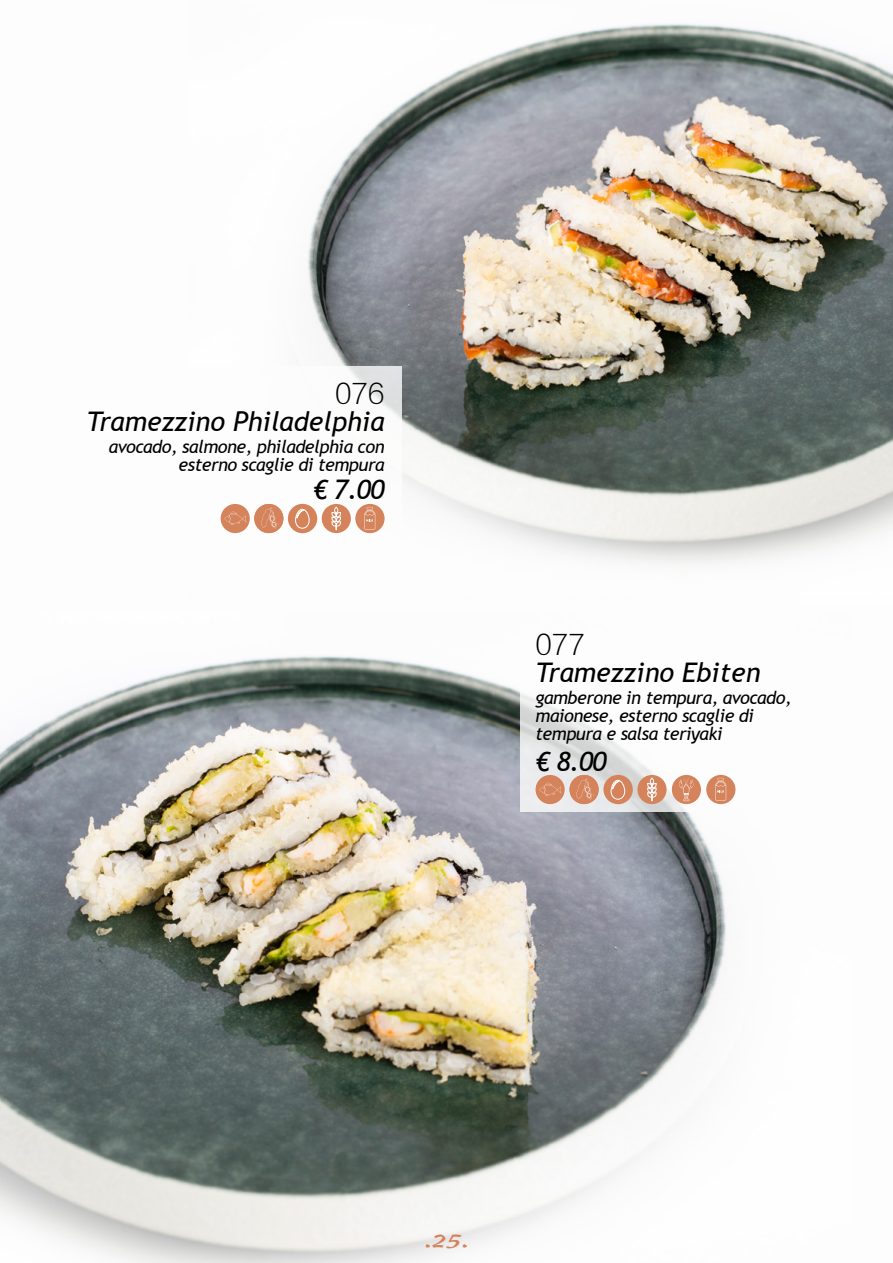
<style>
.page{position:relative;width:893px;height:1263px;background:#fff}
.page>*{position:absolute;margin:0;border:0;box-sizing:border-box;transform-origin:0 0}
.t1{font:italic 27px "Trebuchet MS";color:#000}
.t2{font:27px "FZLTXHJW GB1 0";color:#000}
.t3{font:27px "ST Baoli SC Regular";color:#d5835b}
.t4{font:italic 18px/18px "Trebuchet MS";letter-spacing:-.025em;color:#000;text-align:right}
</style>
<div class="page">
<img style="left:0;top:656px;width:727px;height:607px">
<img style="left:308px;top:23px;width:585px;height:543px">
<div style="left:52px;top:367px;width:350px;height:180px;background:#fdfdfd"></div>
<div style="left:520px;top:624px;width:349px;height:188px;background:#fdfdfd"></div>
<div style="left:536px;top:775px;width:29px;height:29px;background:#d5835b;border-radius:50%"></div>
<svg style="left:539px;top:782px;width:23px;height:14px"></svg>
<div style="left:569px;top:775px;width:30px;height:29px;background:#d5835b;border-radius:50%"></div>
<svg style="left:576px;top:779px;width:17px;height:20px"></svg>
<div style="left:637px;top:775px;width:30px;height:29px;background:#d5835b;border-radius:50%"></div>
<svg style="left:647px;top:778px;width:10px;height:24px"></svg>
<div style="left:672px;top:775px;width:29px;height:29px;background:#d5835b;border-radius:50%"></div>
<svg style="left:678px;top:778px;width:16px;height:25px"></svg>
<div style="left:603px;top:775px;width:30px;height:29px;background:#d5835b;border-radius:50%"></div>
<svg style="left:610px;top:779px;width:16px;height:21px"></svg>
<div style="left:706px;top:775px;width:29px;height:29px;background:#d5835b;border-radius:50%"></div>
<svg style="left:715px;top:778px;width:11px;height:22px"></svg>
<div style="left:221px;top:504px;width:29px;height:29px;background:#d5835b;border-radius:50%"></div>
<svg style="left:224px;top:511px;width:23px;height:14px"></svg>
<div style="left:254px;top:504px;width:29px;height:29px;background:#d5835b;border-radius:50%"></div>
<svg style="left:261px;top:508px;width:17px;height:20px"></svg>
<div style="left:322px;top:504px;width:29px;height:29px;background:#d5835b;border-radius:50%"></div>
<svg style="left:331px;top:507px;width:10px;height:24px"></svg>
<div style="left:288px;top:504px;width:29px;height:29px;background:#d5835b;border-radius:50%"></div>
<svg style="left:295px;top:508px;width:15px;height:21px"></svg>
<div style="left:355px;top:504px;width:30px;height:29px;background:#d5835b;border-radius:50%"></div>
<svg style="left:364px;top:507px;width:11px;height:22px"></svg>
<h1 class="t2" style="left:335px;top:379px;width:51px">076</h1>
<h1 class="t1" style="left:86px;top:404px;width:300px">Tramezzino Philadelphia</h1>
<p class="t4" style="left:109px;top:438px;width:277px">avocado, salmone, philadelphia con esterno scaglie di tempura</p>
<h1 class="t1" style="left:313px;top:473px;width:73px">€ 7.00</h1>
<h1 class="t2" style="left:536px;top:630px;width:51px">077</h1>
<h1 class="t1" style="left:536px;top:656px;width:226px">Tramezzino Ebiten</h1>
<p class="t4" style="left:536px;top:689px;width:258px;text-align:left">gamberone in tempura, avocado, maionese, esterno scaglie di tempura e salsa teriyaki</p>
<h1 class="t1" style="left:536px;top:745px;width:73px">€ 8.00</h1>
<h1 class="t3" style="left:425px;top:1226px;width:45px">.25.</h1>
</div>
